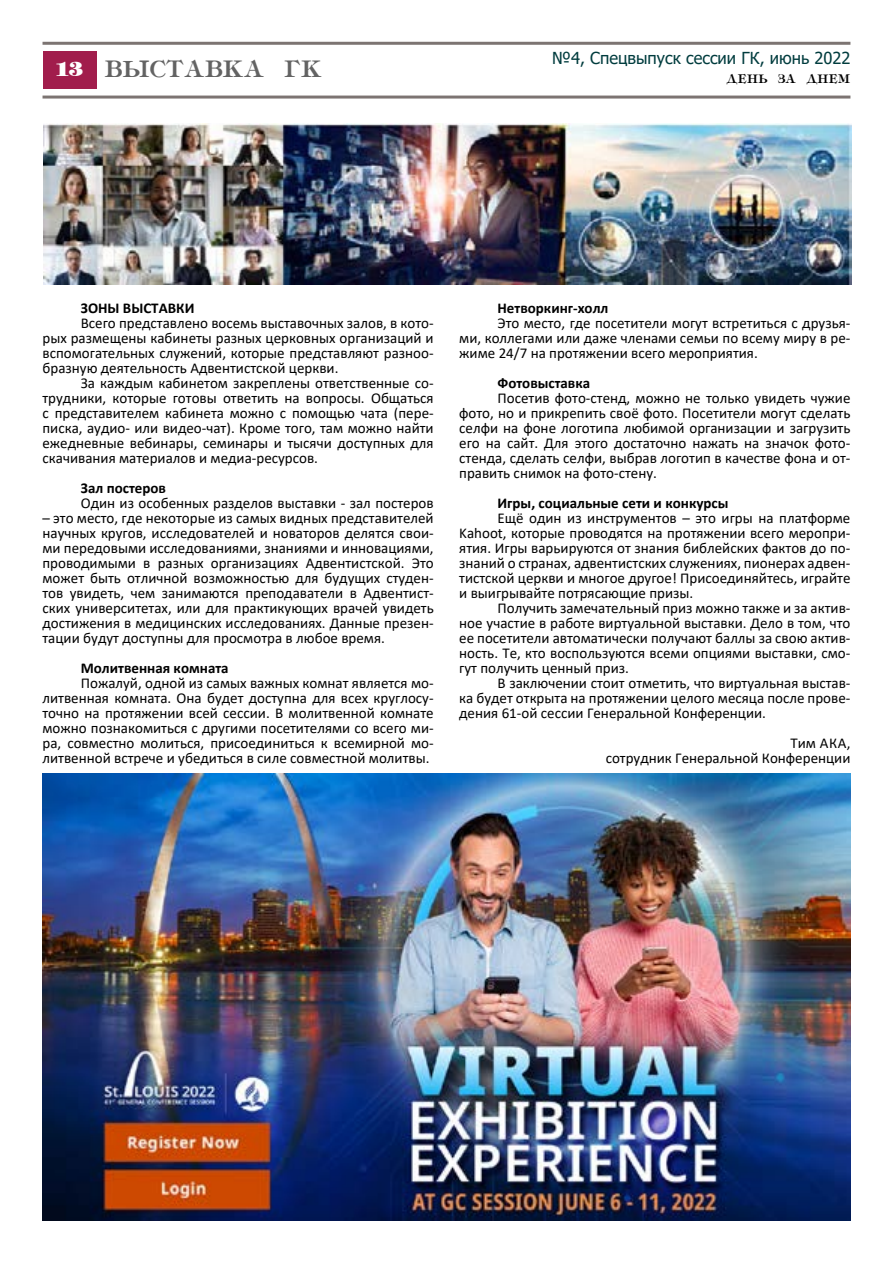
<style>
.page{position:relative;width:893px;height:1263px;background:#fff}
.page>*{position:absolute;margin:0;border:0;box-sizing:border-box;transform-origin:0 0}
.t1{font:28.5px "Tiffany";color:#636363}
.t2{font:16.5px "Tahoma";color:#003c3e}
.t3{font:15px/15px "Calibri";color:#000;text-align:justify}
.t4{font:700 15px "Calibri";color:#000}
.t5{font:15px "Tiffany";color:#000}
.s1{font-family:"Tiff";font-weight:800;font-size:24px;color:#fff}
</style>
<div class="page">
<hr style="left:43px;top:42px;width:807px;height:3px;background:#7c7472">
<hr style="left:43px;top:96px;width:807px;height:3px;background:#7c7472">
<div style="left:43px;top:51px;width:53px;height:38px;background:#a11d4c"></div>
<img style="left:43px;top:774px;width:807px;height:446px">
<img style="left:43px;top:123px;width:808px;height:161px">
<h1 class="t1" style="left:56px;top:55px;width:267px"><span class="s1">13</span> Выставка гк</h1>
<p class="t2" style="left:552px;top:47px;width:300px">№4, Спецвыпуск сессии ГК, июнь 2022</p>
<p class="t5" style="left:727px;top:71px;width:125px">ДЕНЬ ЗА ДНЕМ</p>
<p class="t4" style="left:81px;top:298px;width:115px">ЗОНЫ ВЫСТАВКИ</p>
<p class="t3" style="left:43px;top:315px;width:393px;text-indent:38px">Всего представлено восемь выставочных залов, в кото&shy;рых размещены кабинеты разных церковных организаций и вспомогательных служений, которые представляют разноо&shy;бразную деятельность Адвентистской церкви.</p>
<p class="t3" style="left:43px;top:375px;width:393px;text-indent:38px">За каждым кабинетом закреплены ответственные со&shy;трудники, которые готовы ответить на вопросы. Общаться с представителем кабинета можно с помощью чата (пере&shy;писка, аудио- или видео-чат). Кроме того, там можно найти ежедневные вебинары, семинары и тысячи доступных для скачивания материалов и медиа-ресурсов.</p>
<p class="t4" style="left:81px;top:478px;width:87px">Зал постеров</p>
<p class="t3" style="left:81px;top:495px;width:354px">Один из особенных разделов выставки - зал постеров</p>
<p class="t3" style="left:43px;top:510px;width:393px">– это место, где некоторые из самых видных представителей научных кругов, исследователей и новаторов делятся свои&shy;ми передовыми исследованиями, знаниями и инновациями, проводимыми в разных организациях Адвентистской. Это может быть отличной возможностью для будущих студен&shy;тов увидеть, чем занимаются преподаватели в Адвентист&shy;ских университетах, или для практикующих врачей увидеть достижения в медицинских исследованиях. Данные презен&shy;тации будут доступны для просмотра в любое время.</p>
<p class="t4" style="left:81px;top:658px;width:149px">Молитвенная комната</p>
<p class="t3" style="left:42px;top:675px;width:393px;text-indent:38px">Пожалуй, одной из самых важных комнат является мо&shy;литвенная комната. Она будет доступна для всех круглосу&shy;точно на протяжении всей сессии. В молитвенной комнате можно познакомиться с другими посетителями со всего ми&shy;ра, совместно молиться, присоединиться к всемирной мо&shy;литвенной встрече и убедиться в силе совместной молитвы.</p>
<p class="t4" style="left:497px;top:298px;width:113px">Нетворкинг-холл</p>
<p class="t3" style="left:459px;top:315px;width:393px;text-indent:38px">Это место, где посетители могут встретиться с друзья&shy;ми, коллегами или даже членами семьи по всему миру в ре&shy;жиме 24/7 на протяжении всего мероприятия.</p>
<p class="t4" style="left:497px;top:373px;width:94px">Фотовыставка</p>
<p class="t3" style="left:459px;top:390px;width:393px;text-indent:38px">Посетив фото-стенд, можно не только увидеть чужие фото, но и прикрепить своё фото. Посетители могут сделать селфи на фоне логотипа любимой организации и загрузить его на сайт. Для этого достаточно нажать на значок фото&shy;стенда, сделать селфи, выбрав логотип в качестве фона и от&shy;править снимок на фото-стену.</p>
<p class="t4" style="left:497px;top:493px;width:233px">Игры, социальные сети и конкурсы</p>
<p class="t3" style="left:459px;top:510px;width:393px;text-indent:38px">Ещё один из инструментов – это игры на платформе Kahoot, которые проводятся на протяжении всего меропри&shy;ятия. Игры варьируются от знания библейских фактов до по&shy;знаний о странах, адвентистских служениях, пионерах адвен&shy;тистской церкви и многое другое! Присоединяйтесь, играйте и выигрывайте потрясающие призы.</p>
<p class="t3" style="left:459px;top:600px;width:393px;text-indent:38px">Получить замечательный приз можно также и за актив&shy;ное участие в работе виртуальной выставки. Дело в том, что ее посетители автоматически получают баллы за свою актив&shy;ность. Те, кто воспользуются всеми опциями выставки, смо&shy;гут получить ценный приз.</p>
<p class="t3" style="left:459px;top:675px;width:393px;text-indent:38px">В заключении стоит отметить, что виртуальная выстав&shy;ка будет открыта на протяжении целого месяца после прове&shy;дения 61-ой сессии Генеральной Конференции.</p>
<p class="t3" style="left:606px;top:735px;width:246px;text-align:right">Тим Ака,<br>сотрудник Генеральной Конференции</p>
</div>
